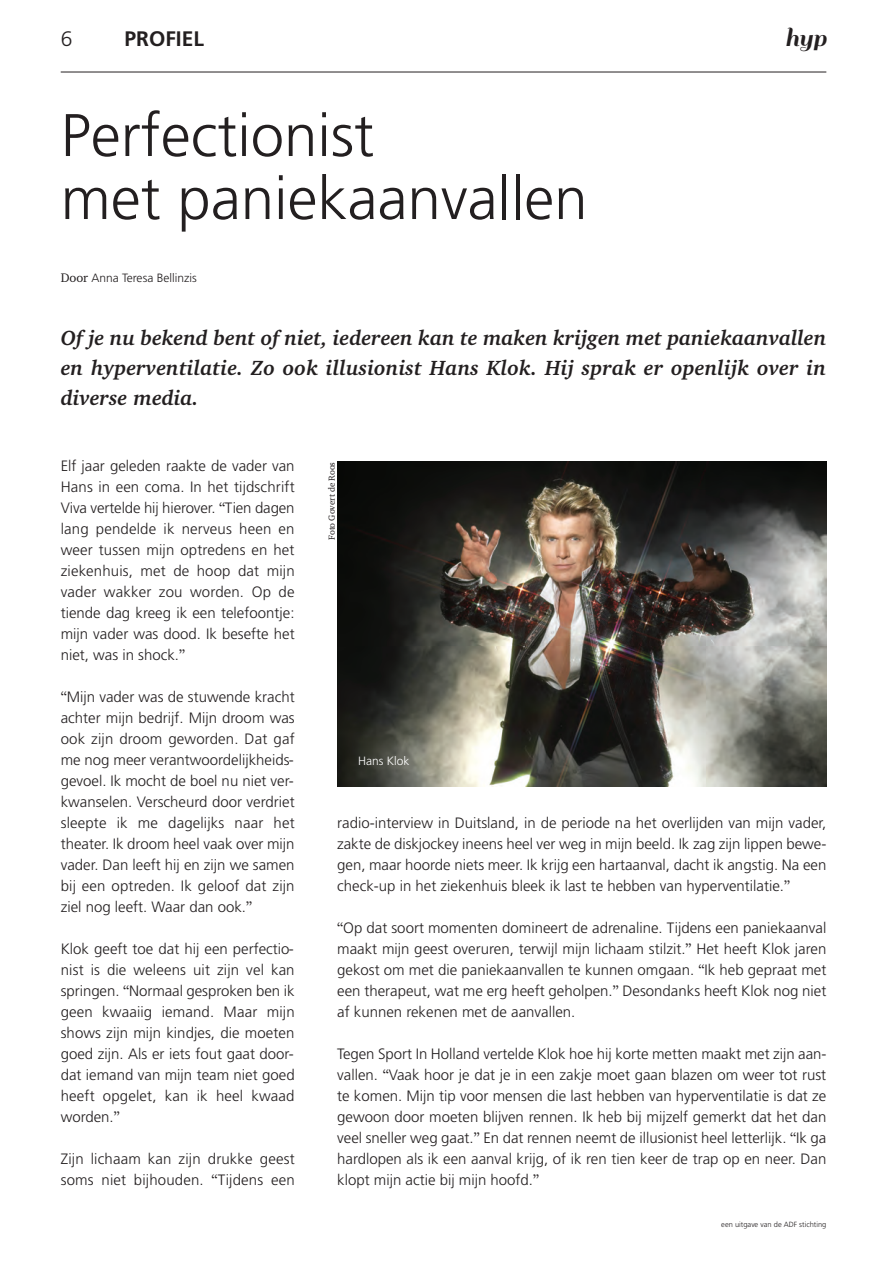
<style>
.page{position:relative;width:885px;height:1261px;background:#fff}
.page>*{position:absolute;margin:0;border:0;box-sizing:border-box;transform-origin:0 0}
.t1{font:300 60px/63px "Frutiger";color:#231f20}
.t2{font:28.5px "Sail";color:#231f20}
.t3{font:italic 700 21px/30px "Charter";letter-spacing:.01em;color:#231f20;text-align:justify}
.t4{font:700 21px "Frutiger";color:#231f20}
.t5{font:300 21px "Frutiger";color:#231f20}
.t6{font:300 15px/21px "Frutiger";color:#231f20;text-align:justify}
.t7{font:300 12px "Frutiger";color:#231f20}
.t8{font:300 12px "Frutiger";color:#fff}
.t9{font:9px "Charter ITC";color:#231f20}
.t10{font:300 7.5px "Frutiger";color:#231f20}
.s1{font-family:"Charter ITC";font-weight:400;font-size:12.75px}
.s2{font-family:"Charter ITC";font-weight:400}
</style>
<div class="page">
<hr style="left:61px;top:72px;width:765px;height:1px;background:#231f20">
<img style="left:337px;top:462px;width:489px;height:324px">
<h3 class="t5" style="left:61px;top:30px;width:13px">6</h3>
<h3 class="t4" style="left:124px;top:30px;width:81px">PROFIEL</h3>
<h1 class="t1" style="left:61px;top:108px;width:528px">Perfectionist<br>met paniekaanvallen</h1>
<p class="t7" style="left:61px;top:273px;width:137px"><span class="s1">Door</span> Anna Teresa Bellinzis</p>
<h2 class="t2" style="left:785px;top:21px;width:43px">hyp</h2>
<h3 class="t3" style="left:61px;top:322px;width:767px">Of je nu bekend bent of niet, iedereen kan te maken krijgen met paniekaanvallen en hyperventilatie. Zo ook illusionist Hans Klok. Hij sprak er openlijk over in diverse media.</h3>
<p class="t6" style="left:61px;top:456px;width:235px">Elf jaar geleden raakte de vader van Hans in een coma. In het tijdschrift Viva vertelde hij hierover. <span class="s2">“</span>Tien dagen lang pendelde ik nerveus heen en weer tussen mijn optredens en het ziekenhuis, met de hoop dat mijn vader wakker zou worden. Op de tiende dag kreeg ik een telefoontje: mijn vader was dood. Ik besefte het niet, was in shock.<span class="s2">”</span></p>
<p class="t6" style="left:61px;top:687px;width:235px"><span class="s2">“</span>Mijn vader was de stuwende kracht achter mijn bedrijf. Mijn droom was ook zijn droom geworden. Dat gaf me nog meer verantwoordelijkheids&shy;gevoel. Ik mocht de boel nu niet ver&shy;kwanselen. Verscheurd door verdriet sleepte ik me dagelijks naar het theater. Ik droom heel vaak over mijn vader. Dan leeft hij en zijn we samen bij een optreden. Ik geloof dat zijn ziel nog leeft. Waar dan ook.<span class="s2">”</span></p>
<p class="t6" style="left:61px;top:939px;width:235px">Klok geeft toe dat hij een perfectio&shy;nist is die weleens uit zijn vel kan springen. <span class="s2">“</span>Normaal gesproken ben ik geen kwaaiig iemand. Maar mijn shows zijn mijn kindjes, die moeten goed zijn. Als er iets fout gaat door&shy;dat iemand van mijn team niet goed heeft opgelet, kan ik heel kwaad worden.<span class="s2">”</span></p>
<p class="t6" style="left:61px;top:1149px;width:235px">Zijn lichaam kan zijn drukke geest soms niet bijhouden. <span class="s2">“</span>Tijdens een</p>
<p class="t9" style="left:326px;top:540px;width:79px;rotate:-90deg">Foto Govert de Roos</p>
<p class="t8" style="left:358px;top:756px;width:53px">Hans Klok</p>
<p class="t6" style="left:337px;top:813px;width:491px">radio-interview in Duitsland, in de periode na het overlijden van mijn vader, zakte de diskjockey ineens heel ver weg in mijn beeld. Ik zag zijn lippen bewe&shy;gen, maar hoorde niets meer. Ik krijg een hartaanval, dacht ik angstig. Na een check-up in het ziekenhuis bleek ik last te hebben van hyperventilatie.<span class="s2">”</span></p>
<p class="t6" style="left:337px;top:918px;width:490px"><span class="s2">“</span>Op dat soort momenten domineert de adrenaline. Tijdens een paniekaanval maakt mijn geest overuren, terwijl mijn lichaam stilzit.<span class="s2">”</span> Het heeft Klok jaren gekost om met die paniekaanvallen te kunnen omgaan. <span class="s2">“</span>Ik heb gepraat met een therapeut, wat me erg heeft geholpen.<span class="s2">”</span> Desondanks heeft Klok nog niet af kunnen rekenen met de aanvallen.</p>
<p class="t6" style="left:337px;top:1044px;width:491px">Tegen Sport In Holland vertelde Klok hoe hij korte metten maakt met zijn aan&shy;vallen. <span class="s2">“</span>Vaak hoor je dat je in een zakje moet gaan blazen om weer tot rust te komen. Mijn tip voor mensen die last hebben van hyperventilatie is dat ze gewoon door moeten blijven rennen. Ik heb bij mijzelf gemerkt dat het dan veel sneller weg gaat.<span class="s2">”</span> En dat rennen neemt de illusionist heel letterlijk. <span class="s2">“</span>Ik ga hardlopen als ik een aanval krijg, of ik ren tien keer de trap op en neer. Dan klopt mijn actie bij mijn hoofd.<span class="s2">”</span></p>
<p class="t10" style="left:721px;top:1221px;width:107px">een uitgave van de ADF stichting</p>
</div>
